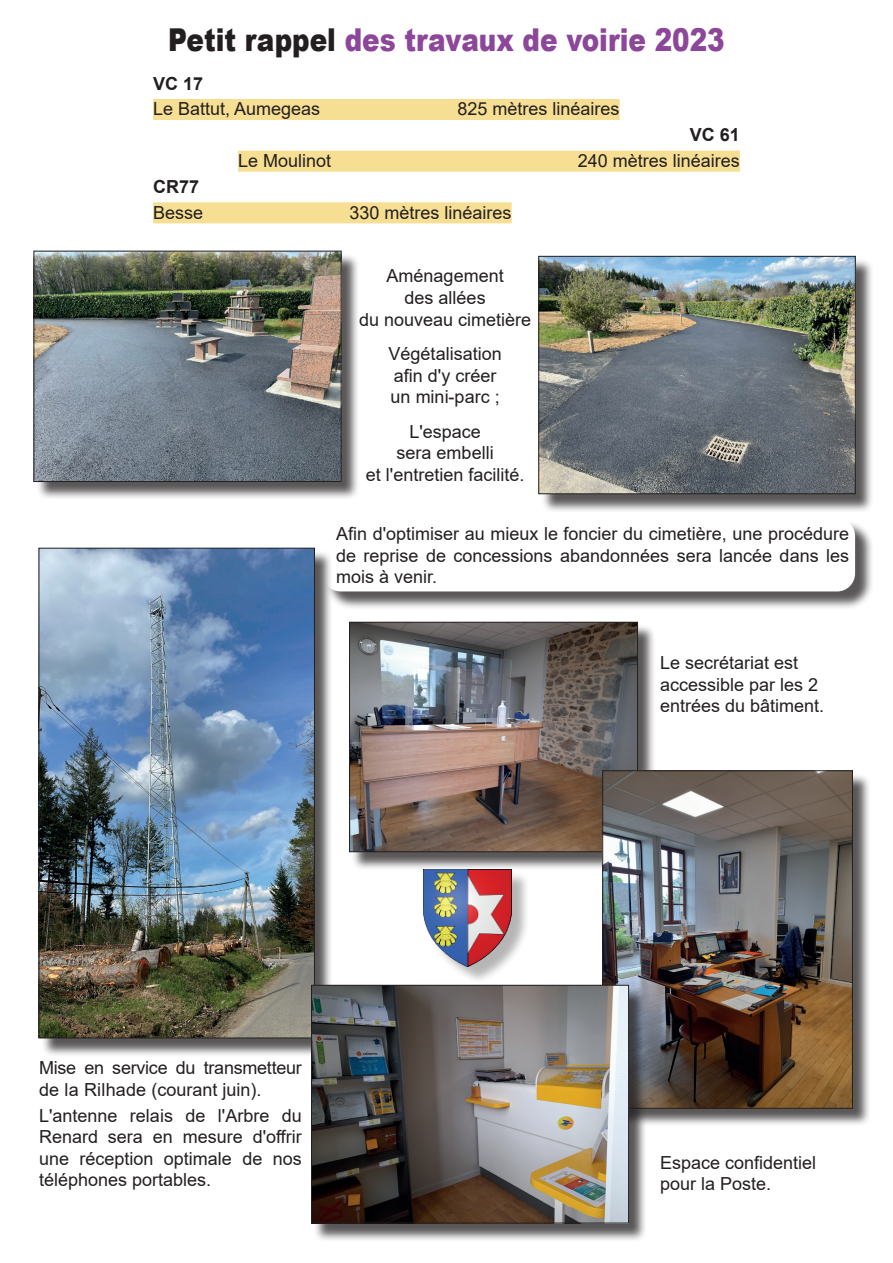
<style>
.page{position:relative;width:893px;height:1263px;background:#fff}
.page>*{position:absolute;margin:0;border:0;box-sizing:border-box;transform-origin:0 0}
.t1{font:900 31.5px "Arial";color:#8c469a;scale:.83 1}
.t2{font:18px/21.6px "Arial";color:#231f20}
.t3{font:700 18px "Arial";color:#231f20}
.s1{color:#231f20}
</style>
<div class="page">
<div style="left:153px;top:99px;width:467px;height:21px;background:#f6de92"></div>
<div style="left:238px;top:151px;width:502px;height:21px;background:#f6de92"></div>
<div style="left:153px;top:202px;width:359px;height:21px;background:#f6de92"></div>
<div style="left:325px;top:520px;width:549px;height:90px;background:#231f20;opacity:.75"></div>
<div style="left:323px;top:518px;width:532px;height:73px;background:#fff;border-radius:18px"></div>
<div style="left:36px;top:253px;width:324px;height:247px;background:#231f20;opacity:.75"></div>
<img style="left:36px;top:253px;width:303px;height:227px">
<div style="left:34px;top:251px;width:307px;height:231px;border:1px solid #231f20"></div>
<div style="left:541px;top:258px;width:333px;height:255px;background:#231f20;opacity:.75"></div>
<img style="left:541px;top:258px;width:312px;height:234px">
<div style="left:539px;top:256px;width:316px;height:238px;border:1px solid #231f20"></div>
<div style="left:41px;top:550px;width:292px;height:507px;background:#231f20;opacity:.75"></div>
<img style="left:41px;top:550px;width:272px;height:486px">
<div style="left:39px;top:548px;width:276px;height:490px;border:1px solid #231f20"></div>
<div style="left:352px;top:624px;width:304px;height:246px;background:#231f20;opacity:.75"></div>
<img style="left:351px;top:624px;width:285px;height:226px">
<div style="left:349px;top:622px;width:289px;height:230px;border:1px solid #231f20"></div>
<div style="left:605px;top:773px;width:266px;height:354px;background:#231f20;opacity:.75"></div>
<img style="left:604px;top:772px;width:247px;height:334px">
<div style="left:602px;top:770px;width:251px;height:338px;border:1px solid #231f20"></div>
<div style="left:314px;top:987px;width:333px;height:255px;background:#231f20;opacity:.75"></div>
<img style="left:313px;top:987px;width:314px;height:234px">
<div style="left:311px;top:985px;width:318px;height:238px;border:1px solid #231f20"></div>
<div style="left:425px;top:871px;width:105px;height:114px;background:#231f20;opacity:.33"></div>
<img style="left:423px;top:869px;width:89px;height:97px">
<h1 class="t1" style="left:168px;top:17px;width:672px"><span class="s1">Petit rappel</span> des travaux de voirie 2023</h1>
<p class="t3" style="left:153px;top:71px;width:52px">VC 17</p>
<p class="t2" style="left:153px;top:98px;width:169px">Le Battut, Aumegeas</p>
<p class="t2" style="left:458px;top:98px;width:164px">825 mètres linéaires</p>
<p class="t3" style="left:690px;top:122px;width:52px">VC 61</p>
<p class="t2" style="left:238px;top:150px;width:95px">Le Moulinot</p>
<p class="t2" style="left:578px;top:150px;width:164px">240 mètres linéaires</p>
<p class="t3" style="left:153px;top:174px;width:48px">CR77</p>
<p class="t2" style="left:153px;top:202px;width:52px">Besse</p>
<p class="t2" style="left:350px;top:202px;width:164px">330 mètres linéaires</p>
<p class="t2" style="left:359px;top:265px;width:174px;text-align:center">Aménagement<br>des allées<br>du nouveau cimetière</p>
<p class="t2" style="left:389px;top:343px;width:115px">Végétalisation afin d'y créer un mini-parc ;</p>
<p class="t2" style="left:366px;top:420px;width:160px;text-align:center">L'espace<br>sera embelli<br>et l'entretien facilité.</p>
<p class="t2" style="left:336px;top:523px;width:514px;text-align:justify">Afin d'optimiser au mieux le foncier du cimetière, une procédure de reprise de concessions abandonnées sera lancée dans les mois à venir.</p>
<p class="t2" style="left:39px;top:1057px;width:264px">Mise en service du transmetteur de la Rilhade (courant juin).</p>
<p class="t2" style="left:39px;top:1104px;width:264px;text-align:justify">L'antenne relais de l'Arbre du Renard sera en mesure d'offrir une réception optimale de nos téléphones portables.</p>
<p class="t2" style="left:660px;top:652px;width:166px">Le secrétariat est accessible par les 2 entrées du bâtiment.</p>
<p class="t2" style="left:660px;top:1151px;width:158px">Espace confidentiel pour la Poste.</p>
</div>
